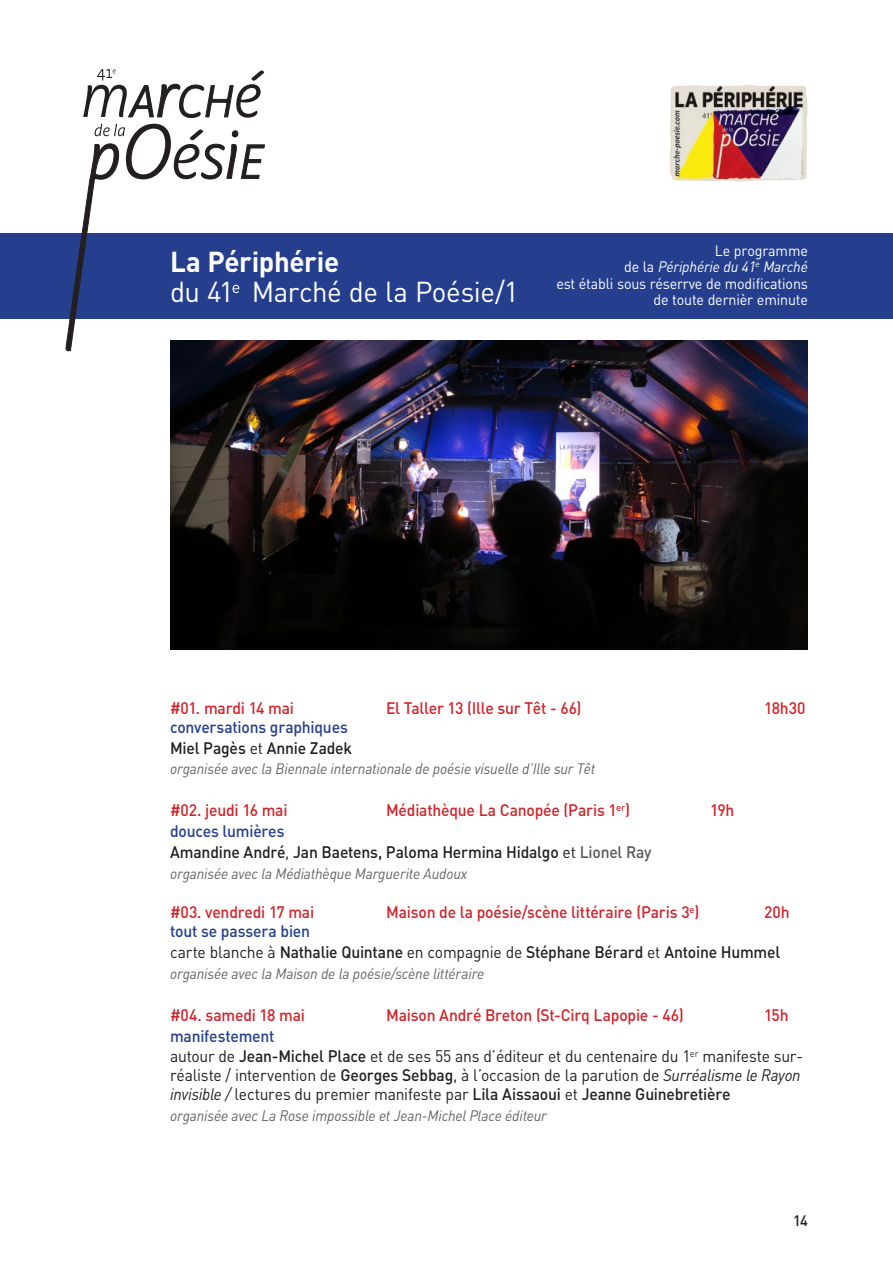
<style>
.page{position:relative;width:893px;height:1263px;background:#fff}
.page>*{position:absolute;margin:0;border:0;box-sizing:border-box;transform-origin:0 0}
.t1{font:28.5px "DIN Pro";letter-spacing:-.02em;color:#fff}
.t2{font:700 28.5px "DIN Pro";letter-spacing:-.015em;color:#fff}
.t3{font:16.5px/18.8px "DIN Pro";letter-spacing:-.015em;color:#231f20;scale:.95 1}
.t4{font:500 16.5px "DIN Pro";letter-spacing:-.015em;color:#d1232a;scale:.95 1}
.t5{font:500 16.5px "DIN Pro";letter-spacing:-.015em;color:#231f20;scale:.95 1}
.t6{font:500 16.5px "DIN Pro";letter-spacing:-.015em;color:#253f8e;scale:.95 1}
.t7{font:italic 15px "DIN Pro";letter-spacing:-.01em;color:#636366;scale:.95 1}
.t8{font:15px/16.5px "DIN Pro";letter-spacing:-.01em;color:#fff;text-align:right;scale:.95 1}
.t9{font:500 15px "DIN Pro";color:#231f20}
.s1{font-style:italic}
.s2{font-weight:400}
.s3{color:#57585a}
.s4{font-weight:500}
</style>
<div class="page">
<div style="left:0;top:234px;width:893px;height:85px;background:#253f8e"></div>
<img style="left:670px;top:85px;width:81px;height:87px">
<img style="left:170px;top:340px;width:638px;height:309px">
<svg style="left:83px;top:69px;width:181px;height:49px"></svg>
<svg style="left:65px;top:124px;width:200px;height:228px"></svg>
<p class="t2" style="left:170px;top:243px;width:171px">La Périphérie</p>
<p class="t1" style="left:170px;top:273px;width:350px">du 41<sup>e</sup> Marché de la Poésie/1</p>
<p class="t8" style="left:556px;top:242px;width:266px">Le programme<br>de la <span class="s1">Périphérie du 41</span><sup>e</sup> <span class="s1">Marché<br></span>est établi sous réserrve de modifications de toute dernièr eminute</p>
<p class="t4" style="left:170px;top:697px;width:132px">#01. mardi 14 mai</p>
<p class="t4" style="left:386px;top:697px;width:207px">El Taller 13 (Ille sur Têt - 66)</p>
<p class="t4" style="left:764px;top:697px;width:45px">18h30</p>
<p class="t6" style="left:170px;top:715px;width:189px">conversations graphiques</p>
<p class="t5" style="left:170px;top:736px;width:193px">Miel Pagès <span class="s2">et</span> Annie Zadek</p>
<p class="t7" style="left:170px;top:760px;width:449px">organisée avec la Biennale internationale de poésie visuelle d’Ille sur Têt</p>
<p class="t4" style="left:170px;top:799px;width:125px">#02. jeudi 16 mai</p>
<p class="t4" style="left:386px;top:799px;width:258px">Médiathèque La Canopée (Paris 1<sup>er</sup>)</p>
<p class="t4" style="left:710px;top:799px;width:27px">19h</p>
<p class="t6" style="left:170px;top:820px;width:122px">douces lumières</p>
<p class="t5" style="left:170px;top:841px;width:508px">Amandine André<span class="s2">,</span> Jan Baetens, Paloma Hermina Hidalgo <span class="s2">et</span> <span class="s3">Lionel Ray</span></p>
<p class="t7" style="left:170px;top:864px;width:314px">organisée avec la Médiathèque Marguerite Audoux</p>
<p class="t4" style="left:170px;top:901px;width:153px">#03. vendredi 17 mai</p>
<p class="t4" style="left:386px;top:901px;width:331px">Maison de la poésie/scène littéraire (Paris 3<sup>e</sup>)</p>
<p class="t4" style="left:764px;top:901px;width:28px">20h</p>
<p class="t6" style="left:170px;top:920px;width:149px">tout se passera bien</p>
<p class="t5" style="left:170px;top:941px;width:644px"><span class="s2">carte blanche à</span> Nathalie Quintane <span class="s2">en compagnie de</span> Stéphane Bérard <span class="s2">et</span> Antoine Hummel</p>
<p class="t7" style="left:170px;top:964px;width:332px">organisée avec la Maison de la poésie/scène littéraire</p>
<p class="t4" style="left:170px;top:1003px;width:144px">#04. samedi 18 mai</p>
<p class="t4" style="left:386px;top:1003px;width:315px">Maison André Breton (St-Cirq Lapopie - 46)</p>
<p class="t4" style="left:764px;top:1003px;width:27px">15h</p>
<p class="t6" style="left:170px;top:1024px;width:111px">manifestement</p>
<p class="t3" style="left:170px;top:1046px;width:668px">autour de <span class="s4">Jean-Michel Place</span> et de ses 55 ans d’éditeur et du centenaire du 1<sup>er</sup> manifeste sur&shy;réaliste / intervention de <span class="s4">Georges Sebbag</span>, à l’occasion de la parution de <span class="s1">Surréalisme le Rayon invisible /</span> lectures du premier manifeste par <span class="s4">Lila Aissaoui</span> et <span class="s4">Jeanne Guinebretière</span></p>
<p class="t7" style="left:170px;top:1106px;width:398px">organisée avec La Rose impossible et Jean-Michel Place éditeur</p>
<p class="t9" style="left:793px;top:1210px;width:16px">14</p>
</div>
